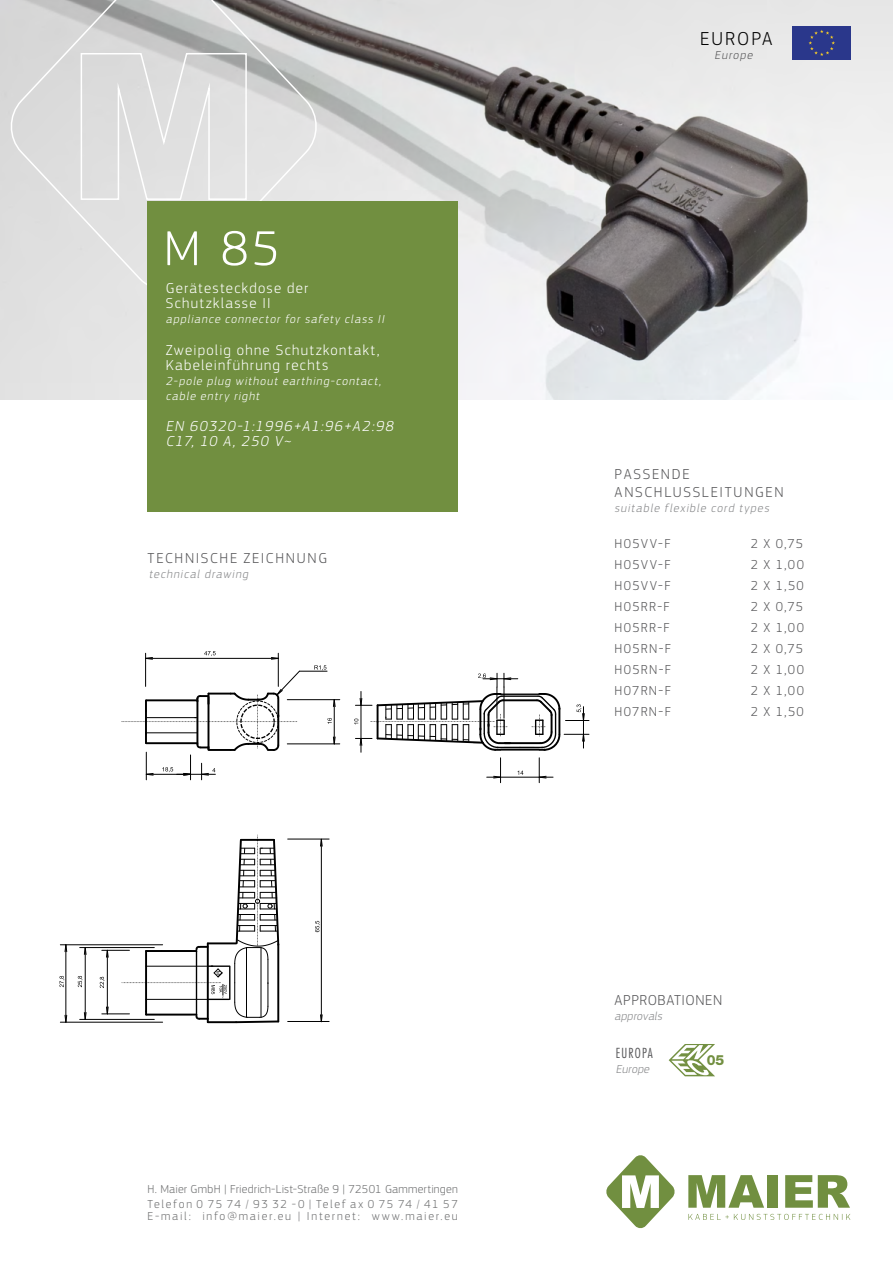
<style>
.page{position:relative;width:893px;height:1263px;background:#fff}
.page>*{position:absolute;margin:0;border:0;box-sizing:border-box;transform-origin:0 0}
.t1{font:300 51px "PF Square Sans Pro";color:#fff}
.t2{font:300 19.5px "PF Square Sans Pro";letter-spacing:.1em;color:#000}
.t3{font:300 15px/15px "PF Square Sans Pro";letter-spacing:.085em;color:#fff}
.t4{font:300 15px/18px "PF Square Sans Pro";letter-spacing:.11em;color:#58585a}
.t5{font:italic 300 15px/15px "PF Square Sans Pro";color:#fff}
.t6{font:300 15px "PF Square Sans Pro";letter-spacing:.04em;color:#58585a}
.t7{font:800 13.95px "Helvetica Neue";color:#739042}
.t8{font:300 13.5px/21px "PF Square Sans Pro";letter-spacing:.1em;color:#58585a;text-align:justify}
.t9{font:300 condensed 13.5px "Futura";letter-spacing:.085em;color:#58585a}
.t10{font:300 12px/15px "PF Square Sans Pro";letter-spacing:.025em;color:#707172}
.t11{font:italic 300 12px/15px "PF Square Sans Pro";color:#fff}
.t12{font:italic 300 12px "PF Square Sans Pro";color:#87888a}
.t13{font:300 12px "PF Square Sans Pro";letter-spacing:.145em;color:#707172}
.t14{font:italic 300 12px "PF Square Sans Pro";color:#58585a}
</style>
<div class="page">
<img style="left:0;top:0;width:893px;height:400px">
<svg style="left:6px;top:0;width:315px;height:295px;background:#d5d5d5"></svg>
<div style="left:147px;top:201px;width:311px;height:310px;background:#718f40"></div>
<div style="left:768px;top:1175px;width:10px;height:33px;background:#718f40"></div>
<svg style="left:785px;top:1175px;width:65px;height:33px"></svg>
<svg style="left:688px;top:1175px;width:76px;height:33px"></svg>
<svg style="left:606px;top:1155px;width:69px;height:74px"></svg>
<svg style="left:688px;top:1214px;width:162px;height:6px"></svg>
<svg style="left:669px;top:1044px;width:46px;height:32px"></svg>
<div style="left:792px;top:26px;width:59px;height:33px;background:#2a378b"></div>
<svg style="left:808px;top:30px;width:27px;height:26px"></svg>
<svg style="left:121px;top:651px;width:469px;height:133px"></svg>
<hr style="left:504px;top:687px;width:1px;height:31px;background:#000">
<hr style="left:497px;top:687px;width:1px;height:31px;background:#000">
<svg style="left:59px;top:834px;width:271px;height:189px"></svg>
<svg style="left:78px;top:976px;width:5px;height:11px"></svg>
<hr style="left:80px;top:947px;width:74px;height:1px;background:#000">
<hr style="left:80px;top:1019px;width:74px;height:1px;background:#000">
<hr style="left:85px;top:947px;width:1px;height:72px;background:#000">
<svg style="left:84px;top:947px;width:3px;height:8px"></svg>
<svg style="left:84px;top:1012px;width:3px;height:8px"></svg>
<svg style="left:60px;top:976px;width:5px;height:11px"></svg>
<hr style="left:60px;top:944px;width:103px;height:1px;background:#000">
<hr style="left:60px;top:1022px;width:103px;height:1px;background:#000">
<hr style="left:66px;top:945px;width:1px;height:77px;background:#000">
<svg style="left:64px;top:944px;width:3px;height:8px"></svg>
<svg style="left:64px;top:1015px;width:3px;height:8px"></svg>
<svg style="left:315px;top:921px;width:5px;height:11px"></svg>
<hr style="left:288px;top:839px;width:41px;height:1px;background:#000">
<hr style="left:288px;top:1021px;width:41px;height:1px;background:#000">
<hr style="left:321px;top:839px;width:1px;height:183px;background:#000">
<svg style="left:320px;top:839px;width:3px;height:8px"></svg>
<svg style="left:320px;top:1014px;width:3px;height:7px"></svg>
<svg style="left:100px;top:835px;width:180px;height:189px"></svg>
<h1 class="t1" style="left:164px;top:219px;width:117px">M 85</h1>
<p class="t3" style="left:166px;top:281px;width:144px">Gerätesteckdose der<br>Schutzklasse II</p>
<p class="t11" style="left:166px;top:312px;width:222px">appliance connector for safety class II</p>
<p class="t3" style="left:166px;top:342px;width:215px">Zweipolig ohne Schutzkontakt,<br>Kabeleinführung rechts</p>
<p class="t11" style="left:166px;top:373px;width:219px">2-pole plug without earthing-contact, cable entry right</p>
<p class="t5" style="left:166px;top:419px;width:232px">EN 60320-1:1996+A1:96+A2:98<br>C17, 10 A, 250 V~</p>
<p class="t4" style="left:148px;top:549px;width:181px">TECHNISCHE ZEICHNUNG</p>
<p class="t12" style="left:149px;top:567px;width:103px">technical drawing</p>
<p class="t10" style="left:147px;top:1182px;width:312px">H. Maier GmbH | Friedrich-List-Straße 9 | 72501 Gammertingen<br>Telefon 0 75 74 / 93 32 -0 | Telef ax 0 75 74 / 41 57</p>
<p class="t13" style="left:147px;top:1209px;width:312px">E-mail: info@maier.eu | Internet: www.maier.eu</p>
<h2 class="t2" style="left:700px;top:28px;width:74px">EUROPA</h2>
<p class="t14" style="left:715px;top:48px;width:42px">Europe</p>
<p class="t4" style="left:615px;top:465px;width:170px">PASSENDE<br>ANSCHLUSSLEITUNGEN</p>
<p class="t12" style="left:614px;top:501px;width:159px">suitable flexible cord types</p>
<p class="t8" style="left:614px;top:533px;width:58px">H05VV-F H05VV-F H05VV-F H05RR-F H05RR-F H05RN-F H05RN-F H07RN-F H07RN-F</p>
<p class="t8" style="left:751px;top:533px;width:55px">2 X 0,75<br>2 X 1,00<br>2 X 1,50<br>2 X 0,75<br>2 X 1,00<br>2 X 0,75<br>2 X 1,00<br>2 X 1,00<br>2 X 1,50</p>
<p class="t6" style="left:615px;top:991px;width:109px">APPROBATIONEN</p>
<p class="t12" style="left:614px;top:1009px;width:52px">approvals</p>
<p class="t9" style="left:616px;top:1044px;width:38px">EUROPA</p>
<p class="t12" style="left:616px;top:1062px;width:37px">Europe</p>
<p class="t7" style="left:707px;top:1051px;width:19px">05</p>
</div>
